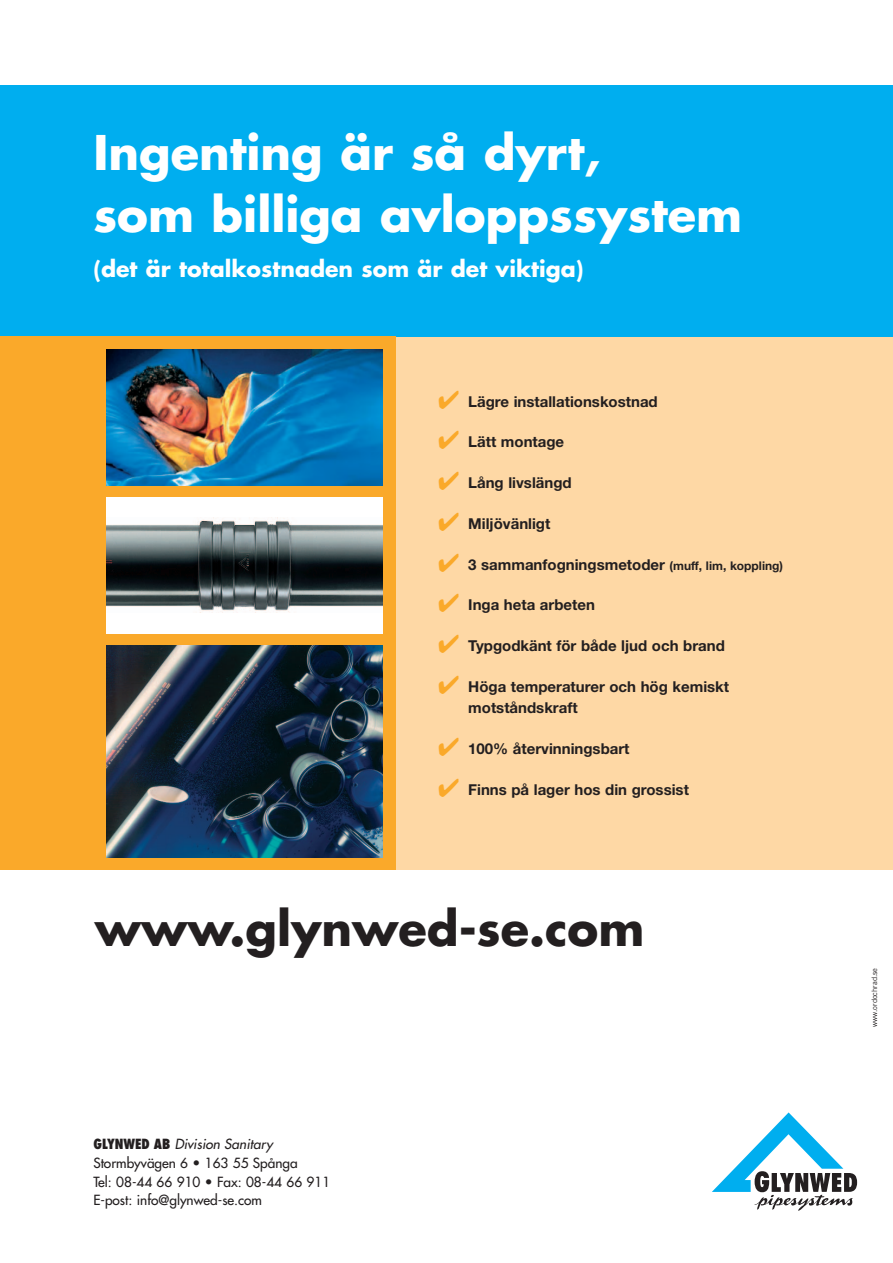
<style>
.page{position:relative;width:893px;height:1263px;background:#fff}
.page>*{position:absolute;margin:0;border:0;box-sizing:border-box;transform-origin:0 0}
.t1{font:700 46.5px/61.8px "Futura";color:#fff}
.t2{font:700 46.5px "Futura";color:#231f20}
.t3{font:700 22.05px "Futura";color:#fff}
.t4{font:700 15px/21.1px "Helvetica Neue";color:#231f20}
.t5{font:13.65px/18.6px "Futura";color:#231f20}
.t6{font:7.5px "Trade Gothic";color:#231f20}
.s1{color:#faa92a}
.s2{font-size:12px}
.s3{font-weight:800;font-stretch:condensed}
.s4{font-style:italic}
</style>
<div class="page">
<div style="left:93px;top:336px;width:799px;height:534px;background:#fed8a5"></div>
<div style="left:0;top:85px;width:892px;height:251px;background:#00aeef"></div>
<div style="left:0;top:336px;width:395px;height:534px;background:#faa92a"></div>
<div style="left:106px;top:497px;width:276px;height:136px;background:#fff"></div>
<img style="left:106px;top:518px;width:276px;height:94px">
<img style="left:106px;top:349px;width:276px;height:136px">
<img style="left:106px;top:645px;width:276px;height:213px">
<svg style="left:712px;top:1112px;width:145px;height:99px"></svg>
<h1 class="t1" style="left:93px;top:126px;width:650px">Ingenting är så dyrt,<br>som billiga avloppssystem</h1>
<h2 class="t3" style="left:93px;top:259px;width:491px">(det är totalkostnaden som är det viktiga)</h2>
<p class="t4" style="left:438px;top:392px;width:221px"><span class="s1">✔</span> Lägre installationskostnad</p>
<p class="t4" style="left:438px;top:433px;width:127px"><span class="s1">✔</span> Lätt montage</p>
<p class="t4" style="left:438px;top:474px;width:135px"><span class="s1">✔</span> Lång livslängd</p>
<p class="t4" style="left:438px;top:514px;width:113px"><span class="s1">✔</span> Miljövänligt</p>
<p class="t4" style="left:438px;top:555px;width:346px"><span class="s1">✔</span> 3 sammanfogningsmetoder <span class="s2">(muff, lim, koppling)</span></p>
<p class="t4" style="left:438px;top:596px;width:158px"><span class="s1">✔</span> Inga heta arbeten</p>
<p class="t4" style="left:438px;top:637px;width:288px"><span class="s1">✔</span> Typgodkänt för både ljud och brand</p>
<p class="t4" style="left:468px;top:677px;width:262px;text-indent:-30px"><span class="s1">✔</span> Höga temperaturer och hög kemiskt motståndskraft</p>
<p class="t4" style="left:438px;top:739px;width:193px"><span class="s1">✔</span> 100% återvinningsbart</p>
<p class="t4" style="left:438px;top:780px;width:252px"><span class="s1">✔</span> Finns på lager hos din grossist</p>
<h1 class="t2" style="left:95px;top:908px;width:551px">www.glynwed-se.com</h1>
<p class="t5" style="left:93px;top:1136px;width:238px"><span class="s3">G LY N W E D A B</span> <span class="s4">Division Sanitary<br></span>Stormbyvägen 6 • 163 55 Spånga<br>Tel: 08-44 66 910 • Fax: 08-44 66 911<br>E-post: info@glynwed-se.com</p>
<p class="t6" style="left:871px;top:1027px;width:60px;rotate:-90deg">www.ordochrad.se</p>
</div>
